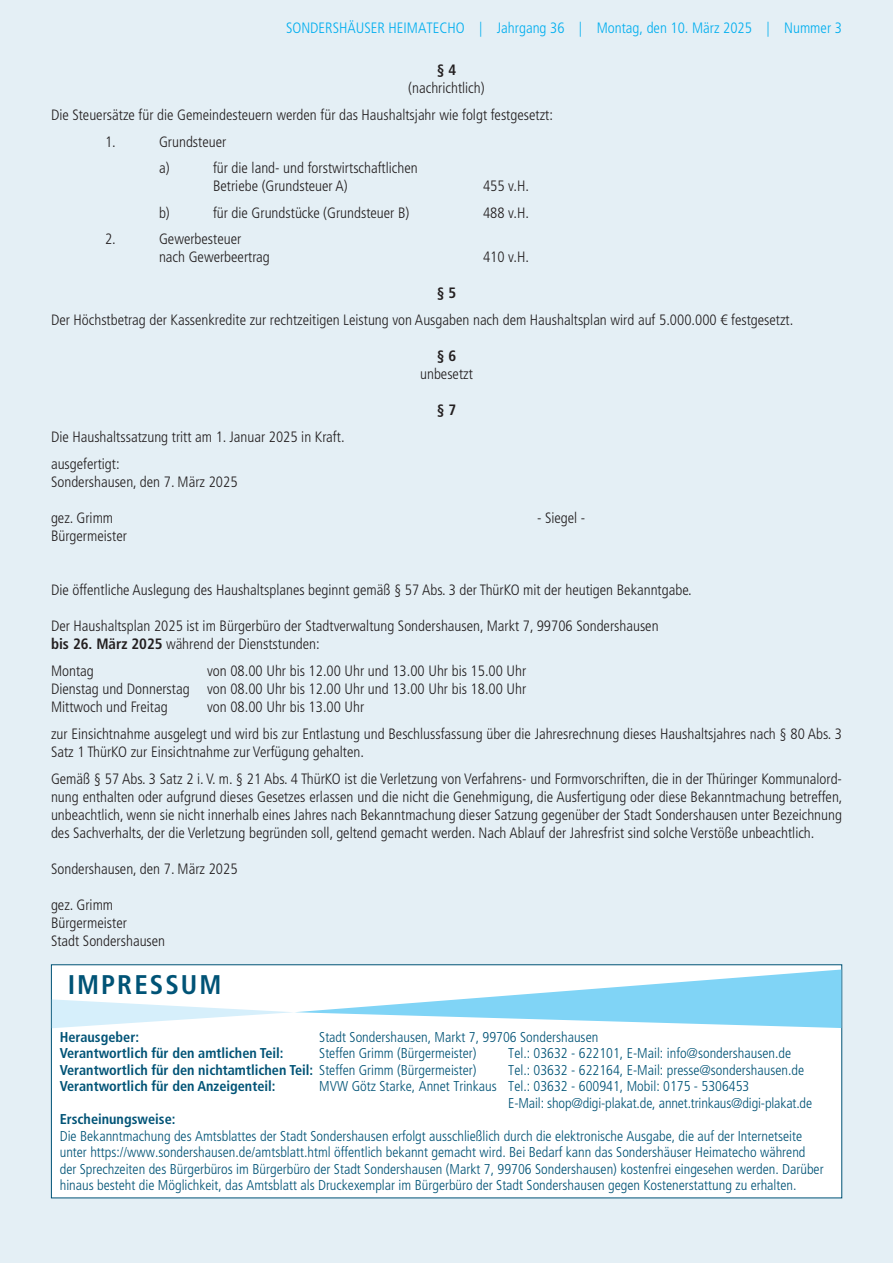
<style>
.page{position:relative;width:893px;height:1263px;background:#e4eff5}
.page>*{position:absolute;margin:0;border:0;box-sizing:border-box;transform-origin:0 0}
.t1{font:700 condensed 27px "Frutiger LT Std";letter-spacing:.075em;color:#005376}
.t2{font:300 condensed 15px/18px "Frutiger LT Std";color:#231f20}
.t3{font:300 condensed 15px "Frutiger LT Std";color:#00aeef}
.t4{font:700 condensed 15px "Frutiger LT Std";color:#231f20}
.t5{font:300 condensed 14.25px/16.5px "Frutiger LT Std";color:#005376}
.t6{font:700 condensed 14.25px "Frutiger LT Std";color:#005376}
.s1{font-weight:700}
.s2{font-weight:300}
</style>
<div class="page">
<div style="left:51px;top:964px;width:791px;height:234px;background:#fff"></div>
<svg style="left:52px;top:969px;width:789px;height:59px"></svg>
<p class="t3" style="left:286px;top:19px;width:557px">SONDERSHÄUSER HEIMATECHO | Jahrgang 36 | Montag, den 10. März 2025 | Nummer 3</p>
<p class="t4" style="left:437px;top:61px;width:21px">§ 4</p>
<p class="t2" style="left:408px;top:79px;width:78px">(nachrichtlich)</p>
<p class="t2" style="left:51px;top:106px;width:503px">Die Steuersätze für die Gemeindesteuern werden für das Haushaltsjahr wie folgt festgesetzt:</p>
<p class="t2" style="left:105px;top:133px;width:12px">1.</p>
<p class="t2" style="left:159px;top:128px;width:69px;line-height:26.5px">Grundsteuer a)</p>
<p class="t2" style="left:213px;top:159px;width:206px">für die land- und forstwirtschaftlichen<br>Betriebe (Grundsteuer A)</p>
<p class="t2" style="left:483px;top:177px;width:47px">455 v.H.</p>
<p class="t2" style="left:159px;top:204px;width:12px">b)</p>
<p class="t2" style="left:213px;top:204px;width:198px">für die Grundstücke (Grundsteuer B)</p>
<p class="t2" style="left:483px;top:204px;width:47px">488 v.H.</p>
<p class="t2" style="left:105px;top:230px;width:12px">2.</p>
<p class="t2" style="left:159px;top:230px;width:112px">Gewerbesteuer nach Gewerbeertrag</p>
<p class="t2" style="left:483px;top:248px;width:47px">410 v.H.</p>
<p class="t4" style="left:437px;top:284px;width:21px">§ 5</p>
<p class="t2" style="left:51px;top:311px;width:744px">Der Höchstbetrag der Kassenkredite zur rechtzeitigen Leistung von Ausgaben nach dem Haushaltsplan wird auf 5.000.000 € festgesetzt.</p>
<p class="t4" style="left:437px;top:347px;width:21px">§ 6</p>
<p class="t2" style="left:420px;top:365px;width:54px">unbesetzt</p>
<p class="t4" style="left:437px;top:401px;width:21px">§ 7</p>
<p class="t2" style="left:51px;top:424px;width:295px;line-height:27px">Die Haushaltssatzung tritt am 1. Januar 2025 in Kraft. ausgefertigt:</p>
<p class="t2" style="left:51px;top:473px;width:188px">Sondershausen, den 7. März 2025</p>
<p class="t2" style="left:51px;top:509px;width:64px">gez. Grimm</p>
<p class="t2" style="left:537px;top:509px;width:50px">- Siegel -</p>
<p class="t2" style="left:51px;top:527px;width:77px">Bürgermeister</p>
<p class="t2" style="left:51px;top:581px;width:642px">Die öffentliche Auslegung des Haushaltsplanes beginnt gemäß § 57 Abs. 3 der ThürKO mit der heutigen Bekanntgabe.</p>
<p class="t2" style="left:51px;top:617px;width:609px">Der Haushaltsplan 2025 ist im Bürgerbüro der Stadtverwaltung Sondershausen, Markt 7, 99706 Sondershausen <span class="s1">bis 26. März 2025</span> während der Dienststunden:</p>
<p class="t2" style="left:51px;top:662px;width:44px">Montag</p>
<p class="t2" style="left:51px;top:662px;width:477px;text-align:justify;text-indent:156px">von 08.00 Uhr bis 12.00 Uhr und 13.00 Uhr bis 15.00 Uhr Dienstag und Donnerstag von 08.00 Uhr bis 12.00 Uhr und 13.00 Uhr bis 18.00 Uhr Mittwoch und Freitag</p>
<p class="t2" style="left:51px;top:694px;width:792px;line-height:27px;text-indent:156px">von 08.00 Uhr bis 13.00 Uhr<br>zur Einsichtnahme ausgelegt und wird bis zur Entlastung und Beschlussfassung über die Jahresrechnung dieses Haushaltsjahres nach § 80 Abs. 3</p>
<p class="t2" style="left:51px;top:739px;width:792px;line-height:27px">Satz 1 ThürKO zur Einsichtnahme zur Verfügung gehalten.<br>Gemäß § 57 Abs. 3 Satz 2 i. V. m. § 21 Abs. 4 ThürKO ist die Verletzung von Verfahrens- und Formvorschriften, die in der Thüringer Kommunalord-</p>
<p class="t2" style="left:51px;top:788px;width:793px;text-align:justify">nung enthalten oder aufgrund dieses Gesetzes erlassen und die nicht die Genehmigung, die Ausfertigung oder diese Bekanntmachung betreffen, unbeachtlich, wenn sie nicht innerhalb eines Jahres nach Bekanntmachung dieser Satzung gegenüber der Stadt Sondershausen unter Bezeichnung des Sachverhalts, der die Verletzung begründen soll, geltend gemacht werden. Nach Ablauf der Jahresfrist sind solche Verstöße unbeachtlich.</p>
<p class="t2" style="left:51px;top:860px;width:188px">Sondershausen, den 7. März 2025</p>
<p class="t2" style="left:51px;top:896px;width:116px">gez. Grimm<br>Bürgermeister<br>Stadt Sondershausen</p>
<h1 class="t1" style="left:68px;top:968px;width:155px">IMPRESSUM</h1>
<p class="t6" style="left:60px;top:1028px;width:81px">Herausgeber:</p>
<p class="t5" style="left:319px;top:1028px;width:281px">Stadt Sondershausen, Markt 7, 99706 Sondershausen</p>
<p class="t6" style="left:60px;top:1045px;width:225px">Verantwortlich für den amtlichen Teil:</p>
<p class="t5" style="left:319px;top:1045px;width:159px">Steffen Grimm (Bürgermeister)</p>
<p class="t5" style="left:508px;top:1045px;width:284px">Tel.: 03632 - 622101, E-Mail: info@sondershausen.de</p>
<p class="t6" style="left:60px;top:1061px;width:418px">Verantwortlich für den nichtamtlichen Teil: <span class="s2">Steffen Grimm (Bürgermeister)</span></p>
<p class="t5" style="left:508px;top:1061px;width:297px">Tel.: 03632 - 622164, E-Mail: presse@sondershausen.de</p>
<p class="t6" style="left:60px;top:1078px;width:217px">Verantwortlich für den Anzeigenteil:</p>
<p class="t5" style="left:508px;top:1078px;width:305px;text-indent:-189px">MVW Götz Starke, Annet Trinkaus Tel.: 03632 - 600941, Mobil: 0175 - 5306453<br>E-Mail: shop@digi-plakat.de, annet.trinkaus@digi-plakat.de</p>
<p class="t6" style="left:60px;top:1111px;width:117px">Erscheinungsweise:</p>
<p class="t5" style="left:60px;top:1127px;width:765px">Die Bekanntmachung des Amtsblattes der Stadt Sondershausen erfolgt ausschließlich durch die elektronische Ausgabe, die auf der Internetseite unter https://www.sondershausen.de/amtsblatt.html öffentlich bekannt gemacht wird. Bei Bedarf kann das Sondershäuser Heimatecho während der Sprechzeiten des Bürgerbüros im Bürgerbüro der Stadt Sondershausen (Markt 7, 99706 Sondershausen) kostenfrei eingesehen werden. Darüber hinaus besteht die Möglichkeit, das Amtsblatt als Druckexemplar im Bürgerbüro der Stadt Sondershausen gegen Kostenerstattung zu erhalten.</p>
</div>
